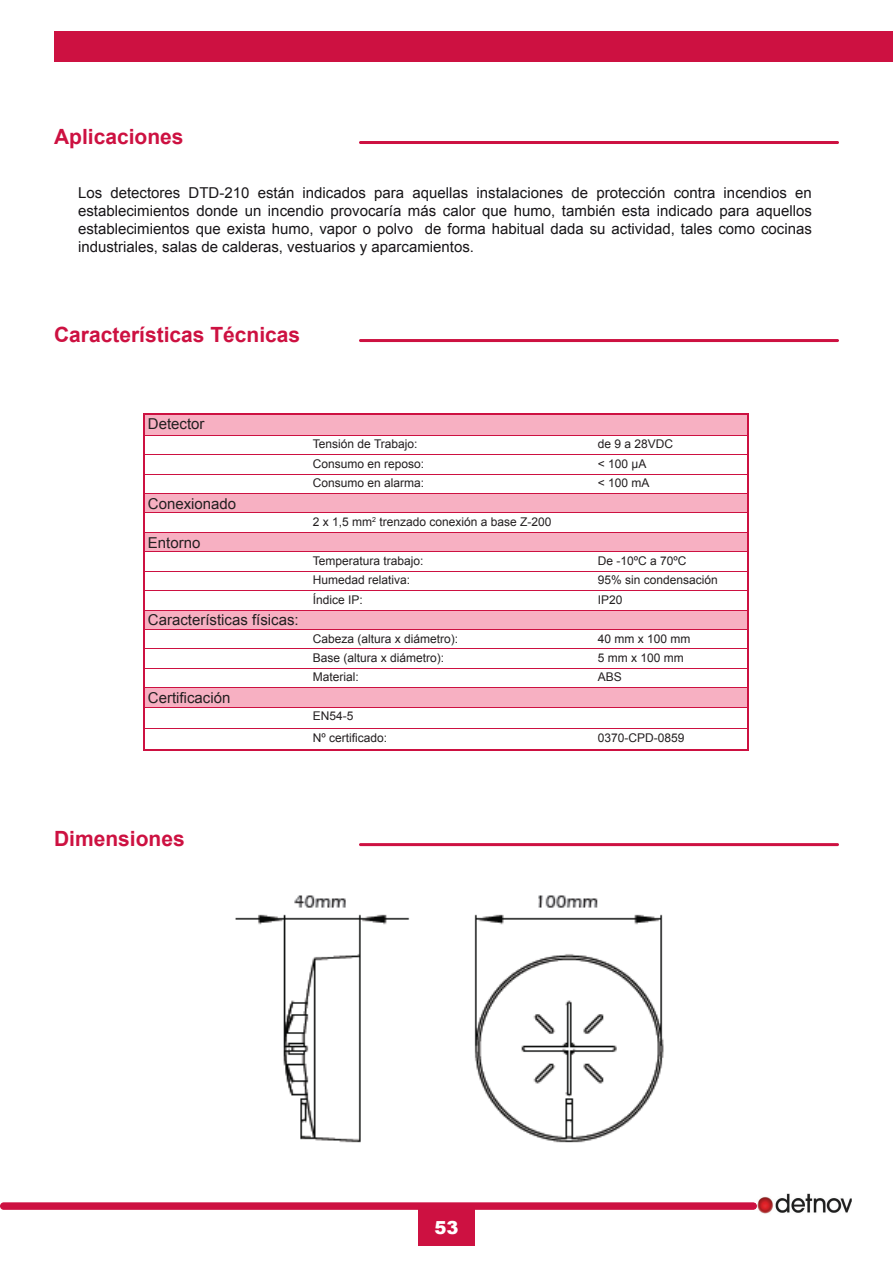
<style>
.page{position:relative;width:893px;height:1263px;background:#fff}
.page>*{position:absolute;margin:0;border:0;box-sizing:border-box;transform-origin:0 0}
.t1{font:700 21px "Arial";color:#cd1141}
.t2{font:900 18px "Arial";color:#fff}
.t3{font:15px/18px "Arial";color:#171518;text-align:justify}
.t4{font:15px "Arial";color:#231f20}
.t5{font:12px/21.6px "Arial";color:#231f20}
</style>
<div class="page">
<div style="left:54px;top:32px;width:839px;height:30px;background:#cd1141"></div>
<div style="left:0;top:1202px;width:757px;height:8px;background:#cd1141;border-radius:4px"></div>
<div style="left:418px;top:1209px;width:56px;height:37px;background:#cd1141"></div>
<img style="left:755px;top:1193px;width:97px;height:21px">
<svg style="left:755px;top:1203px;width:2px;height:6px"></svg>
<hr style="left:359px;top:339px;width:480px;height:3px;background:#cd1141;border-radius:2px">
<svg style="left:143px;top:413px;width:605px;height:337px"></svg>
<hr style="left:143px;top:750px;width:166px;height:1px;background:#cd1141">
<hr style="left:309px;top:750px;width:439px;height:1px;background:#cd1141">
<hr style="left:144px;top:435px;width:165px;height:1px;background:#cd1141">
<hr style="left:309px;top:435px;width:438px;height:1px;background:#cd1141">
<hr style="left:144px;top:454px;width:165px;height:1px;background:#cd1141">
<hr style="left:309px;top:454px;width:438px;height:1px;background:#cd1141">
<hr style="left:144px;top:474px;width:165px;height:1px;background:#cd1141">
<hr style="left:309px;top:474px;width:438px;height:1px;background:#cd1141">
<hr style="left:144px;top:493px;width:165px;height:1px;background:#cd1141">
<hr style="left:309px;top:493px;width:438px;height:1px;background:#cd1141">
<hr style="left:144px;top:513px;width:165px;height:1px;background:#cd1141">
<hr style="left:309px;top:513px;width:438px;height:1px;background:#cd1141">
<hr style="left:144px;top:532px;width:165px;height:1px;background:#cd1141">
<hr style="left:309px;top:532px;width:438px;height:1px;background:#cd1141">
<hr style="left:144px;top:552px;width:165px;height:1px;background:#cd1141">
<hr style="left:309px;top:552px;width:438px;height:1px;background:#cd1141">
<hr style="left:144px;top:571px;width:165px;height:1px;background:#cd1141">
<hr style="left:309px;top:571px;width:438px;height:1px;background:#cd1141">
<hr style="left:144px;top:590px;width:165px;height:1px;background:#cd1141">
<hr style="left:309px;top:590px;width:438px;height:1px;background:#cd1141">
<hr style="left:144px;top:610px;width:165px;height:1px;background:#cd1141">
<hr style="left:309px;top:610px;width:438px;height:1px;background:#cd1141">
<hr style="left:144px;top:629px;width:165px;height:1px;background:#cd1141">
<hr style="left:309px;top:629px;width:438px;height:1px;background:#cd1141">
<hr style="left:144px;top:649px;width:165px;height:1px;background:#cd1141">
<hr style="left:309px;top:649px;width:438px;height:1px;background:#cd1141">
<hr style="left:144px;top:668px;width:165px;height:1px;background:#cd1141">
<hr style="left:309px;top:668px;width:438px;height:1px;background:#cd1141">
<hr style="left:144px;top:688px;width:165px;height:1px;background:#cd1141">
<hr style="left:309px;top:688px;width:438px;height:1px;background:#cd1141">
<hr style="left:144px;top:707px;width:165px;height:1px;background:#cd1141">
<hr style="left:309px;top:707px;width:438px;height:1px;background:#cd1141">
<hr style="left:144px;top:729px;width:165px;height:1px;background:#cd1141">
<hr style="left:309px;top:729px;width:438px;height:1px;background:#cd1141">
<hr style="left:359px;top:843px;width:480px;height:3px;background:#cd1141;border-radius:2px">
<hr style="left:359px;top:141px;width:480px;height:3px;background:#cd1141;border-radius:2px">
<img style="left:235px;top:895px;width:429px;height:248px">
<h1 class="t1" style="left:54px;top:123px;width:131px">Aplicaciones</h1>
<p class="t3" style="left:78px;top:184px;width:735px">Los detectores DTD-210 están indicados para aquellas instalaciones de protección contra incendios en establecimientos donde un incendio provocaría más calor que humo, también esta indicado para aquellos establecimientos que exista humo, vapor o polvo de forma habitual dada su actividad, tales como cocinas industriales, salas de calderas, vestuarios y aparcamientos.</p>
<h1 class="t1" style="left:54px;top:321px;width:248px">Características Técnicas</h1>
<p class="t4" style="left:148px;top:414px;width:58px">Detector</p>
<p class="t4" style="left:148px;top:493px;width:90px">Conexionado</p>
<p class="t4" style="left:148px;top:532px;width:54px">Entorno</p>
<p class="t4" style="left:148px;top:610px;width:152px">Características físicas:</p>
<p class="t4" style="left:148px;top:688px;width:84px">Certificación</p>
<p class="t5" style="left:313px;top:433px;width:106px">Tensión de Trabajo:</p>
<p class="t5" style="left:598px;top:433px;width:77px">de 9 a 28VDC</p>
<p class="t5" style="left:313px;top:453px;width:113px">Consumo en reposo:</p>
<p class="t5" style="left:598px;top:453px;width:50px">&lt; 100 μA</p>
<p class="t5" style="left:313px;top:472px;width:113px">Consumo en alarma:</p>
<p class="t5" style="left:598px;top:472px;width:53px">&lt; 100 mA</p>
<p class="t5" style="left:313px;top:511px;width:240px">2 x 1,5 mm<sup>2</sup> trenzado conexión a base Z-200</p>
<p class="t5" style="left:313px;top:550px;width:112px">Temperatura trabajo:</p>
<p class="t5" style="left:598px;top:550px;width:90px">De -10ºC a 70ºC</p>
<p class="t5" style="left:313px;top:569px;width:99px">Humedad relativa:</p>
<p class="t5" style="left:598px;top:569px;width:122px">95% sin condensación</p>
<p class="t5" style="left:313px;top:589px;width:52px">Índice IP:</p>
<p class="t5" style="left:598px;top:589px;width:26px">IP20</p>
<p class="t5" style="left:313px;top:628px;width:147px">Cabeza (altura x diámetro):</p>
<p class="t5" style="left:598px;top:628px;width:94px">40 mm x 100 mm</p>
<p class="t5" style="left:313px;top:647px;width:133px">Base (altura x diámetro):</p>
<p class="t5" style="left:598px;top:647px;width:88px">5 mm x 100 mm</p>
<p class="t5" style="left:313px;top:666px;width:48px">Material:</p>
<p class="t5" style="left:598px;top:666px;width:26px">ABS</p>
<p class="t5" style="left:313px;top:705px;width:76px">EN54-5<br>Nº certificado:</p>
<p class="t5" style="left:598px;top:727px;width:88px">0370-CPD-0859</p>
<h1 class="t1" style="left:54px;top:825px;width:132px">Dimensiones</h1>
<p class="t2" style="left:434px;top:1214px;width:26px">53</p>
</div>
